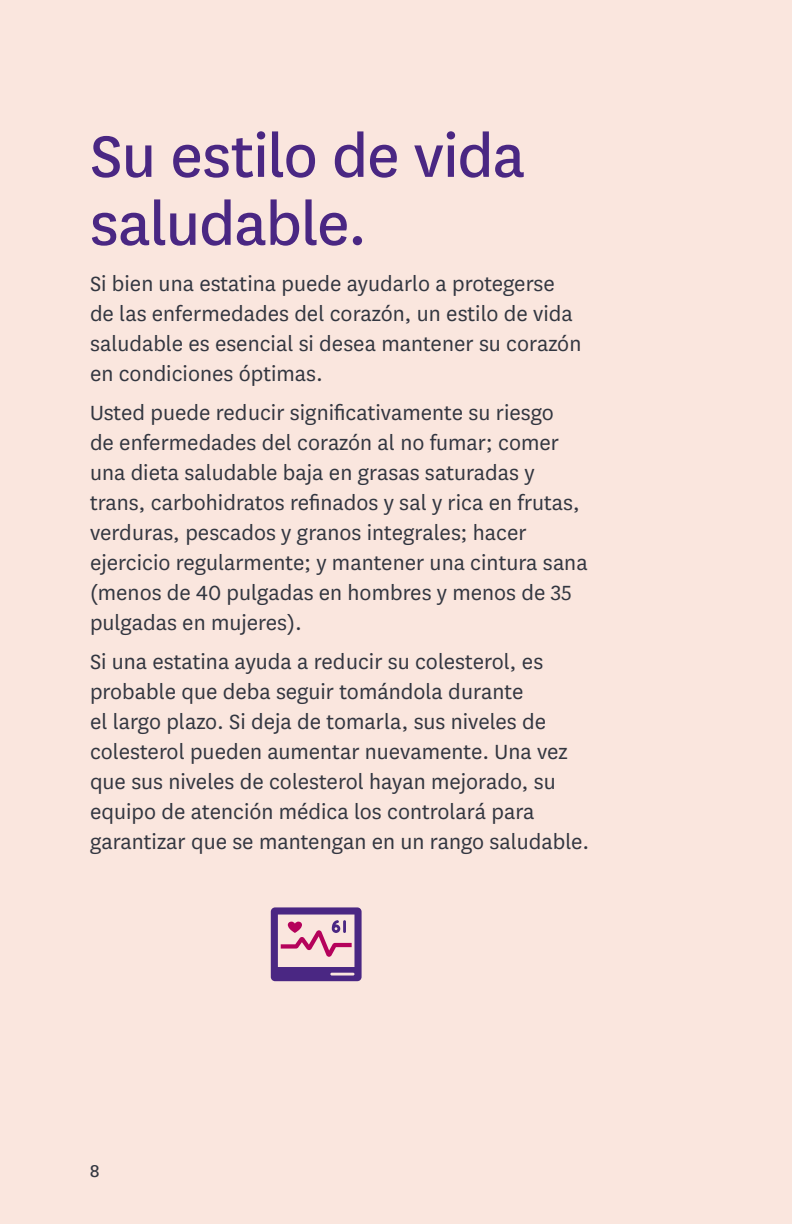
<style>
.page{position:relative;width:792px;height:1224px;background:#fae6de}
.page>*{position:absolute;margin:0;border:0;box-sizing:border-box;transform-origin:0 0}
.t1{font:68px/68px "National";letter-spacing:-.02em;color:#4a2783}
.National_12_14{font:24px/30px "National";color:#323640}
.Folio_Left{font:20px "National";color:#323640}
</style>
<div class="page">
<svg style="left:271px;top:907px;width:91px;height:74px"></svg>
<h1 class="t1" style="left:90px;top:119px;width:437px">Su estilo de vida saludable.</h1>
<p class="National_12_14" style="left:90px;top:268px;width:493px">Si bien una estatina puede ayudarlo a protegerse de las enfermedades del corazón, un estilo de vida saludable es esencial si desea mantener su corazón en condiciones óptimas.</p>
<p class="National_12_14" style="left:90px;top:397px;width:499px">Usted puede reducir significativamente su riesgo<br>de enfermedades del corazón al no fumar; comer una dieta saludable baja en grasas saturadas y trans, carbohidratos refinados y sal y rica en frutas, verduras, pescados y granos integrales; hacer ejercicio regularmente; y mantener una cintura sana (menos de 40 pulgadas en hombres y menos de 35 pulgadas en mujeres).</p>
<p class="National_12_14" style="left:90px;top:646px;width:501px">Si una estatina ayuda a reducir su colesterol, es probable que deba seguir tomándola durante<br>el largo plazo. Si deja de tomarla, sus niveles de colesterol pueden aumentar nuevamente. Una vez que sus niveles de colesterol hayan mejorado, su equipo de atención médica los controlará para garantizar que se mantengan en un rango saludable.</p>
<p class="Folio_Left" style="left:90px;top:1157px;width:11px">8</p>
</div>
